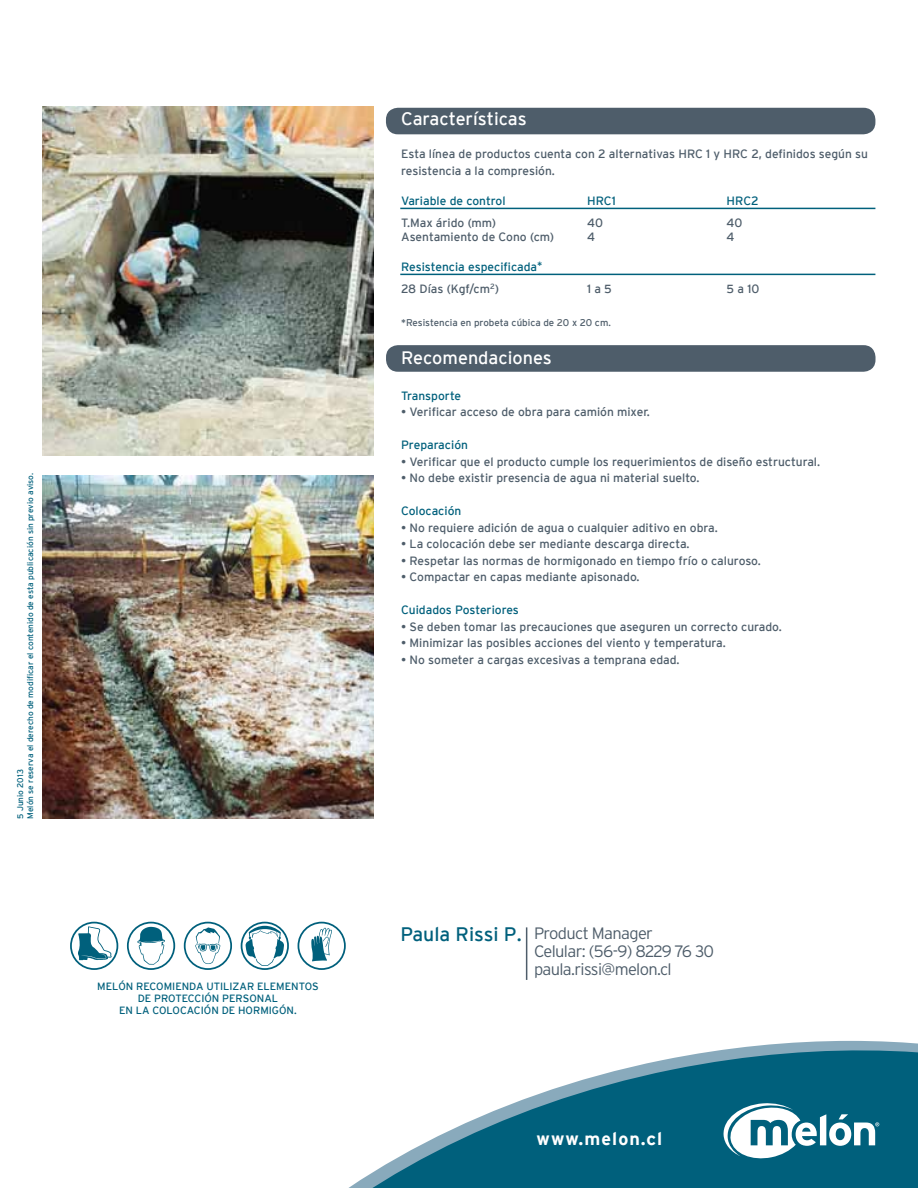
<style>
.page{position:relative;width:918px;height:1188px;background:#fff}
.page>*{position:absolute;margin:0;border:0;box-sizing:border-box;transform-origin:0 0}
.t1{font:19.5px "Interstate";color:#00607c}
.t2{font:18px "Interstate";color:#fff}
.t3{font:700 18px "Interstate";letter-spacing:.06em;color:#fff}
.t4{font:300 16.5px/18px "Interstate";letter-spacing:-.04em;color:#4e5d6a}
.t5{font:12px/16.5px "Interstate";color:#4e5d6a}
.t6{font:12px "Interstate";color:#00607c}
.t7{font:10.5px/12px "Interstate";color:#00607c;text-align:center}
.t8{font:9.75px "Interstate";color:#4e5d6a}
.t9{font:9.75px "Interstate";color:#5f686f}
.t10{font:8.25px/9.9px "Interstate";color:#00607c}
.s1{font-size:10.5px}
</style>
<div class="page">
<div style="left:386px;top:345px;width:490px;height:27px;background:#4e5d6a;border-radius:12px"></div>
<svg style="left:348px;top:1040px;width:570px;height:148px;fill:#00607c"></svg>
<svg style="left:723px;top:1103px;width:156px;height:58px"></svg>
<img style="left:42px;top:106px;width:331px;height:349px">
<img style="left:42px;top:475px;width:331px;height:344px">
<div style="left:386px;top:108px;width:489px;height:26px;background:#4e5d6a;border-radius:12px"></div>
<hr style="left:400px;top:208px;width:475px;height:1px;background:#00607c">
<hr style="left:400px;top:274px;width:475px;height:1px;background:#00607c">
<svg style="left:184px;top:922px;width:48px;height:48px"></svg>
<svg style="left:127px;top:922px;width:48px;height:48px"></svg>
<svg style="left:70px;top:922px;width:48px;height:48px"></svg>
<svg style="left:298px;top:922px;width:48px;height:48px"></svg>
<svg style="left:241px;top:922px;width:48px;height:48px"></svg>
<hr style="left:526px;top:927px;width:1px;height:53px;background:#4e5d6a">
<p class="t10" style="left:15px;top:819px;width:347px;rotate:-90deg">5 Junio 2013<br>Melón se reserva el derecho de modificar el contenido de esta publicación sin previo aviso.</p>
<p class="t7" style="left:97px;top:980px;width:223px">MELÓN RECOMIENDA UTILIZAR ELEMENTOS<br>DE PROTECCIÓN PERSONAL<br>EN LA COLOCACIÓN DE HORMIGÓN.</p>
<h2 class="t2" style="left:401px;top:109px;width:127px">Características</h2>
<p class="t5" style="left:401px;top:146px;width:468px">Esta línea de productos cuenta con 2 alternativas HRC 1 y HRC 2, definidos según su resistencia a la compresión.</p>
<p class="t6" style="left:401px;top:194px;width:106px">Variable de control</p>
<p class="t6" style="left:587px;top:194px;width:30px">HRC1</p>
<p class="t6" style="left:727px;top:194px;width:34px">HRC2</p>
<p class="t5" style="left:401px;top:215px;width:97px">T.Max árido (mm)</p>
<p class="t5" style="left:587px;top:215px;width:17px">40</p>
<p class="t5" style="left:727px;top:215px;width:17px">40</p>
<p class="t5" style="left:401px;top:228px;width:155px">Asentamiento de Cono (cm)</p>
<p class="t5" style="left:587px;top:228px;width:10px">4</p>
<p class="t5" style="left:727px;top:228px;width:10px">4</p>
<p class="t6" style="left:401px;top:260px;width:143px">Resistencia especificada<span class="s1">*</span></p>
<p class="t5" style="left:401px;top:281px;width:100px">28 Días (Kgf/cm<sup>2</sup>)</p>
<p class="t5" style="left:587px;top:281px;width:26px">1 a 5</p>
<p class="t5" style="left:727px;top:281px;width:34px">5 a 10</p>
<p class="t8" style="left:401px;top:317px;width:211px">*Resistencia en probeta cúbica de 0 x 20 cm.</p>
<h2 class="t2" style="left:401px;top:347px;width:152px">Recomendaciones</h2>
<p class="t9" style="left:557px;top:317px;width:8px">2</p>
<p class="t6" style="left:401px;top:389px;width:62px">Transporte</p>
<p class="t6" style="left:401px;top:438px;width:68px">Preparación</p>
<p class="t5" style="left:401px;top:404px;width:250px">• Verificar acceso de obra para camión mixer.</p>
<p class="t5" style="left:401px;top:453px;width:421px">• Verificar que el producto cumple los requerimientos de diseño estructural.</p>
<p class="t5" style="left:401px;top:470px;width:300px">• No debe existir presencia de agua ni material suelto.</p>
<p class="t5" style="left:401px;top:519px;width:318px">• No requiere adición de agua o cualquier aditivo en obra.</p>
<p class="t5" style="left:401px;top:536px;width:290px">• La colocación debe ser mediante descarga directa.</p>
<p class="t5" style="left:401px;top:552px;width:361px">• Respetar las normas de hormigonado en tiempo frío o caluroso.</p>
<p class="t5" style="left:401px;top:569px;width:240px">• Compactar en capas mediante apisonado.</p>
<p class="t5" style="left:401px;top:618px;width:382px">• Se deben tomar las precauciones que aseguren un correcto curado.</p>
<p class="t5" style="left:401px;top:635px;width:326px">• Minimizar las posibles acciones del viento y temperatura.</p>
<p class="t5" style="left:401px;top:651px;width:280px">• No someter a cargas excesivas a temprana edad.</p>
<p class="t6" style="left:401px;top:504px;width:62px">Colocación</p>
<p class="t6" style="left:401px;top:603px;width:119px">Cuidados Posteriores</p>
<h1 class="t1" style="left:401px;top:924px;width:123px">Paula Rissi P.</h1>
<h3 class="t4" style="left:534px;top:924px;width:182px">Product Manager<br>Celular: (56-9) 8229 76 30 paula.rissi@melon.cl</h3>
<h2 class="t3" style="left:537px;top:1129px;width:127px">www.melon.cl</h2>
</div>
